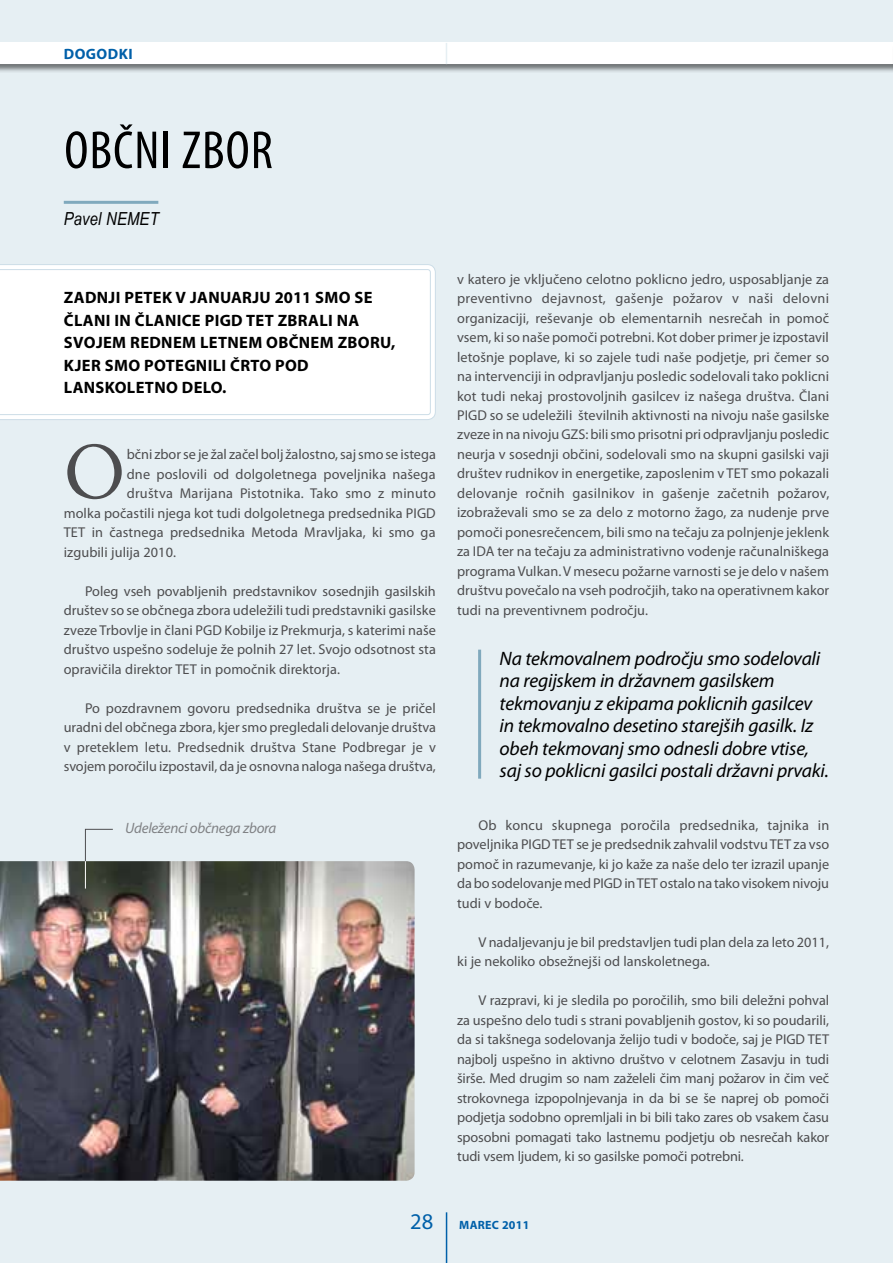
<style>
.page{position:relative;width:893px;height:1263px;background:#e6eff3}
.page>*{position:absolute;margin:0;border:0;box-sizing:border-box;transform-origin:0 0}
.t1{font:75px "Adobe Caslon Pro";color:#4d4d4f}
.t2{font:condensed 54px "Myriad Pro";color:#000}
.t3{font:italic 19.5px/22.5px "Myriad Pro";letter-spacing:-.01em;color:#000}
.t4{font:italic 18px "Arial Narrow";letter-spacing:.01em;color:#000}
.t5{font:700 16.5px/22.5px "Myriad Pro";letter-spacing:.02em;color:#000}
.t6{font:italic 15px "Myriad Pro";letter-spacing:-.02em;color:#808285}
.t7{font:700 15px "Myriad Pro";letter-spacing:.03em;color:#0060a9}
.t8{font:14.25px/19.5px "Myriad Pro";color:#4d4d4f;text-align:justify}
.t9{font:700 12px "Myriad Pro";letter-spacing:.02em;color:#0060a9}
.s1{font-weight:400;font-size:22.5px}
.s2{font-style:inherit}
</style>
<div class="page">
<svg style="left:0;top:264px;width:436px;height:156px;background:#f4f7f9"></svg>
<div style="left:0;top:269px;width:431px;height:146px;background:#fff"></div>
<div style="left:0;top:42px;width:893px;height:31px;background:#000;opacity:.5"></div>
<div style="left:0;top:43px;width:893px;height:21px;background:#fff"></div>
<hr style="left:892px;top:42px;width:1px;height:31px;background:#000;opacity:.5">
<svg style="left:892px;top:43px;width:1px;height:21px"></svg>
<svg style="left:446px;top:43px;width:1px;height:21px"></svg>
<hr style="left:446px;top:1212px;width:1px;height:51px;background:#0060a9">
<hr style="left:64px;top:201px;width:94px;height:3px;background:#80a9bd">
<hr style="left:478px;top:650px;width:3px;height:129px;background:#80a9bd">
<img style="left:0;top:861px;width:415px;height:320px">
<svg style="left:85px;top:828px;width:29px;height:60px"></svg>
<p class="t7" style="left:64px;top:44px;width:70px">DOGODKI</p>
<h2 class="t2" style="left:64px;top:118px;width:161px">OBČNI ZBOR</h2>
<p class="t4" style="left:64px;top:206px;width:96px">Pavel NEMET</p>
<p class="t5" style="left:64px;top:286px;width:310px">ZADNJI PETEK V JANUARJU 2011 SMO SE<br>ČLANI IN ČLANICE PIGD</p>
<p class="t5" style="left:64px;top:308px;width:333px;text-indent:214px">ZBRALI NA<br>SVOJEM REDNEM LETNEM OBČNEM ZBORU,<br>KJER SMO POTEGNILI ČRTO POD<br>LANSKOLETNO DELO.</p>
<p class="t5" style="left:246px;top:308px;width:11px">TET</p>
<h1 class="t1" style="left:64px;top:428px;width:63px">O</h1>
<p class="t8" style="left:127px;top:444px;width:311px">bčni zbor se je žal začel bolj žalostno, saj smo se istega</p>
<p class="t8" style="left:127px;top:464px;width:310px">dne poslovili od dolgoletnega poveljnika našega</p>
<p class="t8" style="left:127px;top:483px;width:311px">društva Marijana Pistotnika. Tako smo z minuto</p>
<p class="t8" style="left:64px;top:503px;width:374px">molka počastili njega kot tudi dolgoletnega predsednika PIGD</p>
<p class="t8" style="left:64px;top:522px;width:373px">TET in častnega predsednika Metoda Mravljaka, ki smo ga</p>
<p class="t8" style="left:64px;top:542px;width:114px">izgubili julija 2010.</p>
<p class="t8" style="left:64px;top:581px;width:374px;text-indent:21px">Poleg vseh povabljenih predstavnikov sosednjih gasilskih društev so se občnega zbora udeležili tudi predstavniki gasilske zveze Trbovlje in člani PGD Kobilje iz Prekmurja, s katerimi naše društvo uspešno sodeluje že polnih 27 let. Svojo odsotnost sta opravičila direktor TET in pomočnik direktorja.</p>
<p class="t8" style="left:64px;top:698px;width:374px;text-indent:21px">Po pozdravnem govoru predsednika društva se je pričel uradni del občnega zbora, kjer smo pregledali delovanje društva v preteklem letu. Predsednik društva Stane Podbregar je v svojem poročilu izpostavil, da je osnovna naloga našega društva,</p>
<p class="t6" style="left:125px;top:819px;width:152px">Udeleženci občnega zbora</p>
<p class="t8" style="left:457px;top:269px;width:374px">v katero je vključeno celotno poklicno jedro, usposabljanje za preventivno dejavnost, gašenje požarov v naši delovni organizaciji, reševanje ob elementarnih nesrečah in pomoč vsem, ki so naše pomoči potrebni. Kot dober primer je izpostavil letošnje poplave, ki so zajele tudi naše podjetje, pri čemer so na intervenciji in odpravljanju posledic sodelovali tako poklicni kot tudi nekaj prostovoljnih gasilcev iz našega društva. Člani PIGD so se udeležili številnih aktivnosti na nivoju naše gasilske zveze in na nivoju GZS: bili smo prisotni pri odpravljanju posledic neurja v sosednji občini, sodelovali smo na skupni gasilski vaji društev rudnikov in energetike, zaposlenim v TET smo pokazali delovanje ročnih gasilnikov in gašenje začetnih požarov, izobraževali smo se za delo z motorno žago, za nudenje prve pomoči ponesrečencem, bili smo na tečaju za polnjenje jeklenk za IDA ter na tečaju za administrativno vodenje računalniškega programa Vulkan. V mesecu požarne varnosti se je delo v našem društvu povečalo na vseh področjih, tako na operativnem kakor tudi na preventivnem področju.</p>
<p class="t3" style="left:500px;top:646px;width:331px">Na tekmovalnem področju smo sodelovali na regijskem in državnem gasilskem tekmovanju z ekipama poklicnih gasilcev in tekmovalno desetino starejših gasilk. Iz obeh tekmovanj smo odnesli dobre vtise, saj so poklicni gasilci postali državni prvaki.</p>
<p class="t8" style="left:457px;top:815px;width:374px;text-indent:21px">Ob koncu skupnega poročila predsednika, tajnika in poveljnika PIGD TET se je predsednik zahvalil vodstvu TET za vso pomoč in razumevanje, ki jo kaže za naše delo ter izrazil upanje da bo sodelovanje med PIGD in TET ostalo na tako visokem nivoju tudi v bodoče.</p>
<p class="t8" style="left:457px;top:932px;width:374px;text-indent:21px">V nadaljevanju je bil predstavljen tudi plan dela za leto 2011, ki je nekoliko obsežnejši od lanskoletnega.</p>
<p class="t8" style="left:457px;top:990px;width:374px;text-indent:21px">V razpravi, ki je sledila po poročilih, smo bili deležni pohval za uspešno delo tudi s strani povabljenih gostov, ki so poudarili, da si takšnega sodelovanja želijo tudi v bodoče, saj je PIGD TET najbolj uspešno in aktivno društvo v celotnem Zasavju in tudi širše. Med drugim so nam zaželeli čim manj požarov in čim več strokovnega izpopolnjevanja in da bi se še naprej ob pomoči podjetja sodobno opremljali in bi bili tako zares ob vsakem času sposobni pomagati tako lastnemu podjetju ob nesrečah kakor tudi vsem ljudem, ki so gasilske pomoči potrebni.</p>
<p class="t9" style="left:410px;top:1217px;width:121px"><span class="s1">28</span> MAREC <span class="s2">2011</span></p>
</div>
